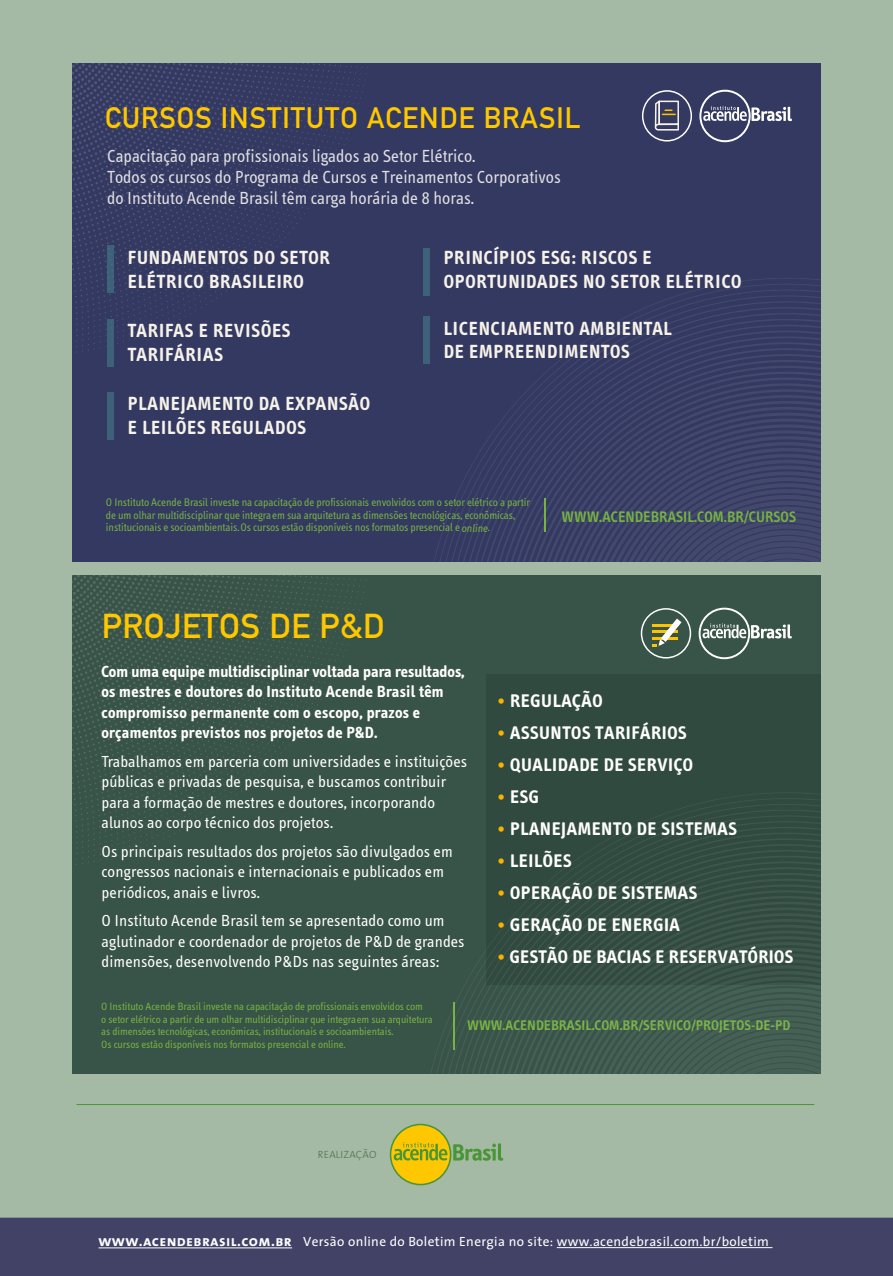
<style>
.page{position:relative;width:893px;height:1276px;background:#fff}
.page>*{position:absolute;margin:0;border:0;box-sizing:border-box;transform-origin:0 0}
.t1{font:700 34.05px "DIN Alternate";letter-spacing:.015em;color:#fec700}
.t2{font:700 29.1px "DIN Alternate";letter-spacing:.04em;color:#fec800}
.t3{font:700 19.5px/23.2px "Info Text";letter-spacing:.04em;color:#f7f2e9}
.t4{font:700 18.6px "Info Text";letter-spacing:.03em;color:#fff}
.t5{font:18px/20.9px "Info Text";color:#e3e0e3}
.t6{font:16.5px/20.4px "Info Text";letter-spacing:.005em;color:#fff}
.t7{font:700 16.5px/20.4px "Info Text";letter-spacing:.015em;color:#fff}
.t8{font:600 15.6px "Info Text";letter-spacing:.005em;color:#77b342}
.t9{font:600 14.25px "Info Text";letter-spacing:.005em;color:#77b342}
.t10{font:13.35px "The Sans";letter-spacing:.025em;color:#fff}
.t11{font:11.4px/12.8px "Info Text";letter-spacing:-.005em;color:#77b342}
.t12{font:10.95px/12.5px "Info Text";letter-spacing:-.005em;color:#77b342}
.t13{font:300 10.5px "The Sans";letter-spacing:.02em;color:#4e724c}
.s1{color:#fab200}
.s2{font-family:"The Sans Bold Caps";font-size:15px}
</style>
<div class="page">
<div style="left:0;top:0;width:893px;height:1217px;background:#a5baa4"></div>
<div style="left:0;top:1217px;width:893px;height:59px;background:#414266"></div>
<hr style="left:99px;top:1247px;width:193px;height:1px;background:#fff">
<hr style="left:557px;top:1247px;width:215px;height:1px;background:#fff">
<svg style="left:390px;top:1123px;width:113px;height:62px;background:#b3b85d"></svg>
<hr style="left:77px;top:1104px;width:737px;height:1px;background:#4a9536">
<div style="left:72px;top:575px;width:749px;height:498px;background:#385347"></div>
<svg style="left:72px;top:575px;width:214px;height:208px"></svg>
<svg style="left:541px;top:985px;width:280px;height:88px"></svg>
<svg style="left:699px;top:609px;width:93px;height:49px"></svg>
<div style="left:699px;top:607px;width:51px;height:52px;border:1px solid #fff;border-radius:50%"></div>
<svg style="left:641px;top:608px;width:50px;height:50px"></svg>
<div style="left:487px;top:674px;width:334px;height:310px;background:linear-gradient(to right,#324a3f,#354d42)"></div>
<div style="left:72px;top:63px;width:749px;height:499px;background:#333961"></div>
<svg style="left:701px;top:90px;width:91px;height:52px"></svg>
<div style="left:699px;top:90px;width:52px;height:52px;border:1px solid #fff;border-radius:50%"></div>
<svg style="left:72px;top:63px;width:217px;height:206px"></svg>
<svg style="left:472px;top:328px;width:349px;height:234px"></svg>
<svg style="left:478px;top:334px;width:343px;height:228px"></svg>
<svg style="left:484px;top:340px;width:337px;height:222px"></svg>
<svg style="left:490px;top:346px;width:331px;height:216px"></svg>
<svg style="left:496px;top:352px;width:325px;height:210px"></svg>
<svg style="left:501px;top:358px;width:320px;height:204px"></svg>
<svg style="left:507px;top:364px;width:314px;height:198px"></svg>
<svg style="left:513px;top:370px;width:308px;height:192px"></svg>
<svg style="left:519px;top:376px;width:302px;height:186px"></svg>
<svg style="left:525px;top:383px;width:296px;height:179px"></svg>
<svg style="left:531px;top:389px;width:290px;height:173px"></svg>
<svg style="left:537px;top:395px;width:284px;height:167px"></svg>
<svg style="left:543px;top:401px;width:278px;height:161px"></svg>
<div style="left:107px;top:245px;width:7px;height:48px;background:#3c6179"></div>
<div style="left:107px;top:319px;width:7px;height:48px;background:#3c6179"></div>
<div style="left:423px;top:248px;width:7px;height:48px;background:#3c6179"></div>
<div style="left:423px;top:316px;width:7px;height:48px;background:#3c6179"></div>
<div style="left:107px;top:392px;width:7px;height:48px;background:#3c6179"></div>
<hr style="left:544px;top:498px;width:2px;height:33px;background:#77b342">
<svg style="left:642px;top:90px;width:50px;height:52px"></svg>
<h2 class="t2" style="left:105px;top:95px;width:477px">CURSOS INSTITUTO ACENDE BRASIL</h2>
<p class="t5" style="left:107px;top:146px;width:455px">Capacitação para profissionais ligados ao Setor Elétrico.<br>Todos os cursos do Programa de Cursos e Treinamentos Corporativos do Instituto Acende Brasil têm carga horária de 8 horas.</p>
<p class="t3" style="left:128px;top:246px;width:203px">FUNDAMENTOS DO SETOR<br>ELÉTRICO BRASILEIRO</p>
<p class="t3" style="left:128px;top:319px;width:164px">TARIFAS E REVISÕES<br>TARIFÁRIAS</p>
<p class="t3" style="left:128px;top:392px;width:244px">PLANEJAMENTO DA EXPANSÃO<br>E LEILÕES REGULADOS</p>
<p class="t3" style="left:444px;top:246px;width:299px">PRINCÍPIOS ESG: RISCOS E<br>OPORTUNIDADES NO SETOR ELÉTRICO</p>
<p class="t3" style="left:444px;top:316px;width:230px">LICENCIAMENTO AMBIENTAL<br>DE EMPREENDIMENTOS</p>
<p class="t11" style="left:106px;top:496px;width:426px">O Instituto Acende Brasil investe na capacitação de profissionais envolvidos com o setor elétrico a partir de um olhar multidisciplinar que integra em sua arquitetura as dimensões tecnológicas, econômicas, institucionais e socioambientais. Os cursos estão disponíveis nos formatos presencial eonline.</p>
<p class="t8" style="left:562px;top:508px;width:236px">WWW.ACENDEBRASIL.COM.BR/CURSOS</p>
<h1 class="t1" style="left:102px;top:600px;width:284px">PROJETOS DE P&amp;D</h1>
<p class="t7" style="left:101px;top:661px;width:365px">Com uma equipe multidisciplinar voltada para resultados, os mestres e doutores do Instituto Acende Brasil têm compromisso permanente com o escopo, prazos e orçamentos previstos nos projetos de P&amp;D.</p>
<p class="t6" style="left:101px;top:751px;width:367px">Trabalhamos em parceria com universidades e instituições públicas e privadas de pesquisa, e buscamos contribuir para a formação de mestres e doutores, incorporando alunos ao corpo técnico dos projetos.</p>
<p class="t6" style="left:101px;top:841px;width:353px">Os principais resultados dos projetos são divulgados em congressos nacionais e internacionais e publicados em periódicos, anais e livros.</p>
<p class="t6" style="left:101px;top:911px;width:365px">O Instituto Acende Brasil tem se apresentado como um aglutinador e coordenador de projetos de P&amp;D de grandes dimensões, desenvolvendo P&amp;Ds nas seguintes áreas:</p>
<p class="t4" style="left:497px;top:690px;width:107px"><span class="s1">•</span> REGULAÇÃO</p>
<p class="t4" style="left:497px;top:722px;width:191px"><span class="s1">•</span> ASSUNTOS TARIFÁRIOS</p>
<p class="t4" style="left:497px;top:754px;width:197px"><span class="s1">•</span> QUALIDADE DE SERVIÇO</p>
<p class="t4" style="left:497px;top:786px;width:43px"><span class="s1">•</span> ESG</p>
<p class="t4" style="left:497px;top:818px;width:241px"><span class="s1">•</span> PLANEJAMENTO DE SISTEMAS</p>
<p class="t4" style="left:497px;top:850px;width:76px"><span class="s1">•</span> LEILÕES</p>
<p class="t4" style="left:497px;top:882px;width:202px"><span class="s1">•</span> OPERAÇÃO DE SISTEMAS</p>
<p class="t4" style="left:497px;top:914px;width:184px"><span class="s1">•</span> GERAÇÃO DE ENERGIA</p>
<p class="t4" style="left:497px;top:946px;width:297px"><span class="s1">•</span> GESTÃO DE BACIAS E RESERVATÓRIOS</p>
<p class="t12" style="left:101px;top:1000px;width:333px">O Instituto Acende Brasil investe na capacitação de profissionais envolvidos com<br>o setor elétrico a partir de um olhar multidisciplinar que integra em sua arquitetura as dimensões tecnológicas, econômicas, institucionais e socioambientais.<br>Os cursos estão disponíveis nos formatos presencial e online.</p>
<p class="t9" style="left:467px;top:1017px;width:325px">WWW.ACENDEBRASIL.COM.BR/SERVICO/PROJETOS-DE-PD</p>
<p class="t13" style="left:318px;top:1145px;width:60px">REALIZAÇÃO</p>
<p class="t10" style="left:99px;top:1230px;width:672px"><span class="s2">www.acendebrasil.com.br</span> Versão online do Boletim Energia no site: www.acendebrasil.com.br/boletim</p>
</div>
